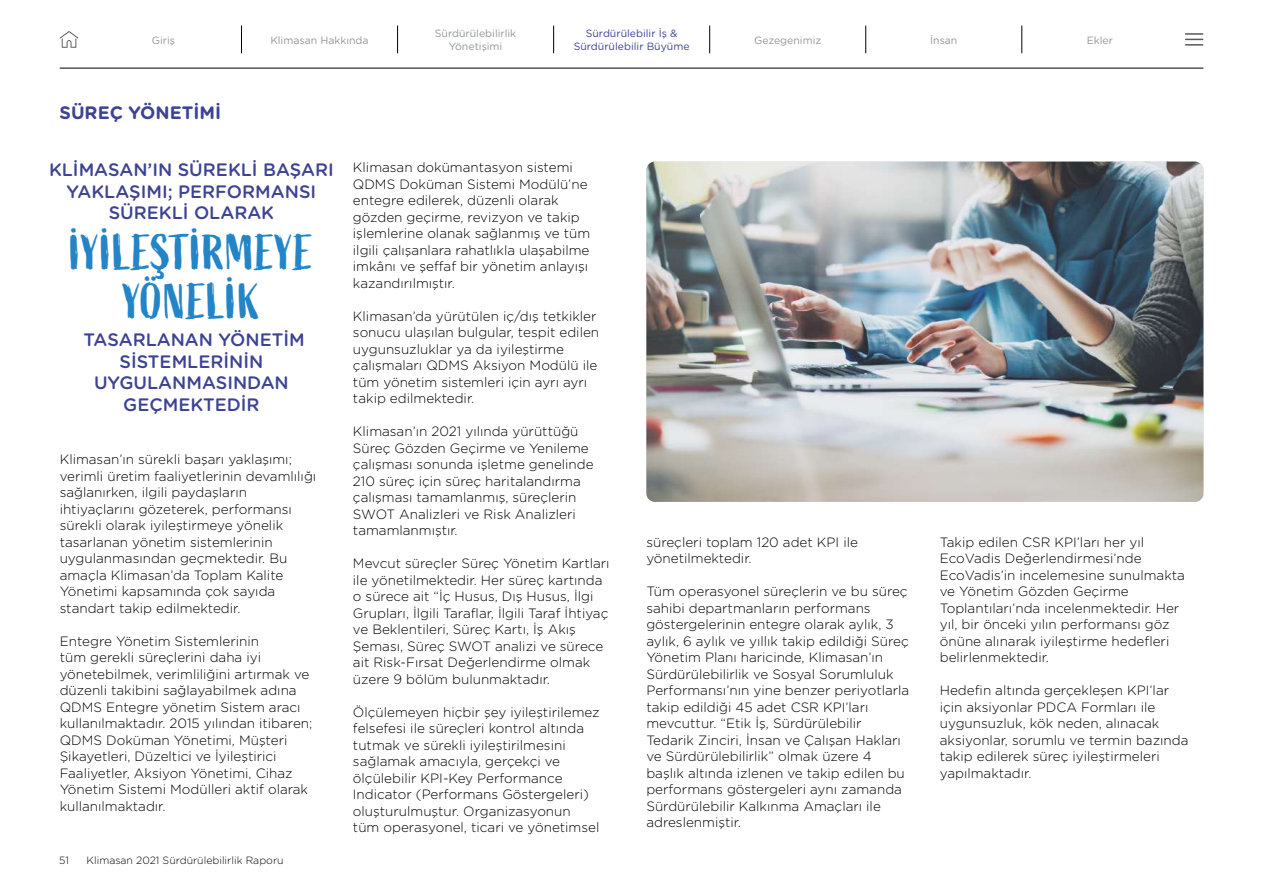
<style>
.page{position:relative;width:1263px;height:893px;background:#fff}
.page>*{position:absolute;margin:0;border:0;box-sizing:border-box;transform-origin:0 0}
.t1{font:49.5px/49.5px "Active";letter-spacing:.005em;color:#2385c7;text-align:center}
.t2{font:500 18px/21.6px "Gotham Rounded";color:#3d4394;text-align:center}
.t3{font:700 18px "Gotham Rounded";color:#3d4394}
.t4{font:300 13.5px/16.5px "Gotham Rounded";color:#000}
.t5{font:10.5px/12.6px "Gotham Rounded";color:#939598;text-align:center}
.t6{font:300 10.5px "Gotham Rounded";color:#000}
.t7{font:10.5px/12.6px "Gotham Rounded";color:#3d4394;text-align:center}
</style>
<div class="page">
<svg style="left:241px;top:26px;width:1px;height:27px"></svg>
<svg style="left:397px;top:26px;width:1px;height:27px"></svg>
<svg style="left:553px;top:26px;width:1px;height:27px"></svg>
<svg style="left:709px;top:26px;width:1px;height:27px"></svg>
<svg style="left:865px;top:26px;width:1px;height:27px"></svg>
<svg style="left:1021px;top:26px;width:1px;height:27px"></svg>
<svg style="left:1185px;top:33px;width:18px;height:13px"></svg>
<svg style="left:60px;top:31px;width:18px;height:17px"></svg>
<hr style="left:60px;top:68px;width:1143px;height:1px;background:#000">
<img style="left:646px;top:162px;width:557px;height:340px">
<p class="t5" style="left:152px;top:33px;width:25px">Giriş</p>
<p class="t5" style="left:270px;top:33px;width:100px">Klimasan Hakkında</p>
<p class="t5" style="left:435px;top:27px;width:83px">Sürdürülebilirlik<br>Yönetişimi</p>
<p class="t7" style="left:574px;top:27px;width:117px">Sürdürülebilir İş &amp;<br>Sürdürülebilir Büyüme</p>
<p class="t5" style="left:754px;top:33px;width:69px">Gezegenimiz</p>
<p class="t5" style="left:930px;top:33px;width:29px">İnsan</p>
<p class="t5" style="left:1087px;top:33px;width:28px">Ekler</p>
<h2 class="t3" style="left:60px;top:99px;width:160px">SÜREÇ YÖNETI MI</h2>
<h2 class="t2" style="left:49px;top:158px;width:286px">KLİ MASAN’IN SÜREKLİ BAŞARI<br>YAKLAŞIMI; PERFORMANSI<br>SÜREKLİ OLARAK</h2>
<h1 class="t1" style="left:69px;top:229px;width:246px">İYİLEŞTİRMEYE<br>YÖNELİK</h1>
<h2 class="t2" style="left:83px;top:328px;width:223px">TASARLANAN YÖNETİ M<br>SİSTEMLERİ Nİ N<br>UYGULANMASINDAN<br>GEÇMEKTEDİ R</h2>
<p class="t4" style="left:60px;top:450px;width:258px">Klimasan’ın sürekli başarı yaklaşımı; verimli üretim faaliyetlerinin devamlılığı sağlanırken, ilgili paydaşların ihtiyaçlarını gözeterek, performansı sürekli olarak iyileştirmeye yönelik tasarlanan yönetim sistemlerinin uygulanmasından geçmektedir. Bu amaçla Klimasan’da Toplam Kalite Yönetimi kapsamında çok sayıda standart takip edilmektedir.</p>
<p class="t4" style="left:60px;top:632px;width:254px">Entegre Yönetim Sistemlerinin<br>tüm gerekli süreçlerini daha iyi yönetebilmek, verimliliğini artırmak ve düzenli takibini sağlayabilmek adına QDMS Entegre yönetim Sistem aracı kullanılmaktadır. 2015 yılından itibaren; QDMS Doküman Yönetimi, Müşteri Şikayetleri, Düzeltici ve İyileştirici Faaliyetler, Aksiyon Yönetimi, Cihaz Yönetim Sistemi Modülleri aktif olarak kullanılmaktadır.</p>
<p class="t6" style="left:59px;top:854px;width:11px">51</p>
<p class="t6" style="left:87px;top:853px;width:198px">Klimasan 2021 Sürdürülebilirlik Raporu</p>
<p class="t4" style="left:353px;top:159px;width:239px">Klimasan dokümantasyon sistemi QDMS Doküman Sistemi Modülü’ne entegre edilerek, düzenli olarak gözden geçirme, revizyon ve takip işlemlerine olanak sağlanmış ve tüm ilgili çalışanlara rahatlıkla ulaşabilme imkânı ve şeffaf bir yönetim anlayışı kazandırılmıştır.</p>
<p class="t4" style="left:353px;top:307px;width:248px">Klimasan’da yürütülen iç/dış tetkikler sonucu ulaşılan bulgular, tespit edilen uygunsuzluklar ya da iyileştirme çalışmaları QDMS Aksiyon Modülü ile tüm yönetim sistemleri için ayrı ayrı takip edilmektedir.</p>
<p class="t4" style="left:353px;top:423px;width:242px">Klimasan’ın 2021 yılında yürüttüğü Süreç Gözden Geçirme ve Yenileme çalışması sonunda işletme genelinde 210 süreç için süreç haritalandırma çalışması tamamlanmış, süreçlerin SWOT Analizleri ve Risk Analizleri tamamlanmıştır.</p>
<p class="t4" style="left:353px;top:555px;width:258px">Mevcut süreçler Süreç Yönetim Kartları ile yönetilmektedir. Her süreç kartında o sürece ait “İç Husus, Dış Husus, İlgi Grupları, İlgili Taraflar, İlgili Taraf İhtiyaç ve Beklentileri, Süreç Kartı, İş Akış Şeması, Süreç SWOT analizi ve sürece ait Risk-Fırsat Değerlendirme olmak üzere 9 bölüm bulunmaktadır.</p>
<p class="t4" style="left:353px;top:703px;width:248px">Ölçülemeyen hiçbir şey iyileştirilemez felsefesi ile süreçleri kontrol altında tutmak ve sürekli iyileştirilmesini sağlamak amacıyla, gerçekçi ve ölçülebilir KPI-Key Performance Indicator (Performans Göstergeleri) oluşturulmuştur. Organizasyonun tüm operasyonel, ticari ve yönetimsel</p>
<p class="t4" style="left:646px;top:533px;width:213px">süreçleri toplam 120 adet KPI ile yönetilmektedir.</p>
<p class="t4" style="left:646px;top:582px;width:264px">Tüm operasyonel süreçlerin ve bu süreç sahibi departmanların performans göstergelerinin entegre olarak aylık, 3 aylık, 6 aylık ve yıllık takip edildiği Süreç Yönetim Planı haricinde, Klimasan’ın Sürdürülebilirlik ve Sosyal Sorumluluk Performansı’nın yine benzer periyotlarla takip edildiği 45 adet CSR KPI’ları mevcuttur. “Etik İş, Sürdürülebilir Tedarik Zinciri, İnsan ve Çalışan Hakları ve Sürdürülebilirlik” olmak üzere 4 başlık altında izlenen ve takip edilen bu performans göstergeleri aynı zamanda Sürdürülebilir Kalkınma Amaçları ile adreslenmiştir.</p>
<p class="t4" style="left:940px;top:533px;width:247px">Takip edilen CSR KPI’ları her yıl EcoVadis Değerlendirmesi’nde EcoVadis’in incelemesine sunulmakta ve Yönetim Gözden Geçirme Toplantıları’nda incelenmektedir. Her yıl, bir önceki yılın performansı göz önüne alınarak iyileştirme hedefleri belirlenmektedir.</p>
<p class="t4" style="left:940px;top:681px;width:250px">Hedefin altında gerçekleşen KPI’lar için aksiyonlar PDCA Formları ile uygunsuzluk, kök neden, alınacak aksiyonlar, sorumlu ve termin bazında takip edilerek süreç iyileştirmeleri yapılmaktadır.</p>
</div>
